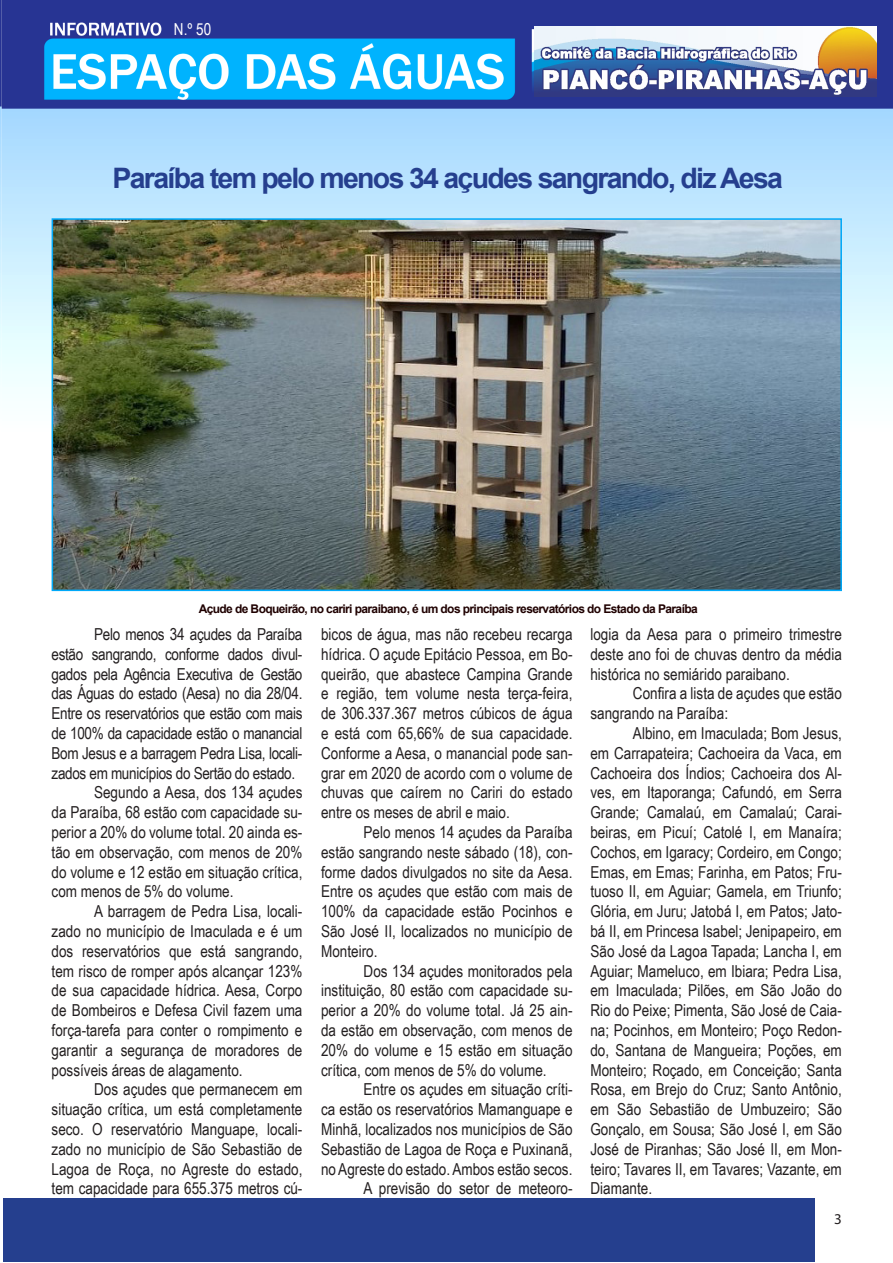
<style>
.page{position:relative;width:893px;height:1263px;background:#fff}
.page>*{position:absolute;margin:0;border:0;box-sizing:border-box;transform-origin:0 0}
.t1{font:700 28.2px "Arial";letter-spacing:-.06em;color:#253f8e}
.Corpo_do_Texto{font:16.5px/19.8px "Arial Narrow";color:#231f20;text-align:justify}
.t2{font:16.5px "Arial Narrow";color:#fff}
.t3{font:15px "Myriad Pro";color:#231f20}
.t4{font:700 12px "Arial";letter-spacing:-.05em;color:#1f0000}
</style>
<div class="page">
<img style="left:0;top:0;width:893px;height:592px">
<img style="left:534px;top:26px;width:342px;height:70px">
<div style="left:3px;top:1197px;width:811px;height:64px;background:#253f8e"></div>
<img style="left:55px;top:221px;width:784px;height:367px">
<div style="left:52px;top:218px;width:790px;height:373px;border:2px solid #00a9f9"></div>
<p class="t2" style="left:174px;top:17px;width:39px">N.º 50</p>
<p class="t1" style="left:113px;top:160px;width:672px">Paraíba tem pelo menos 34 açudes sangrando, diz Aesa</p>
<p class="t4" style="left:199px;top:600px;width:501px">Açude de Boqueirão, no cariri paraibano, é um dos principais reservatórios do Estado da Paraíba</p>
<p class="Corpo_do_Texto" style="left:52px;top:624px;width:252px;text-indent:43px">Pelo menos 34 açudes da Paraíba estão sangrando, conforme dados divul&shy;gados pela Agência Executiva de Gestão das Águas do estado (Aesa) no dia 28/04.<br>Entre os reservatórios que estão com mais de 100% da capacidade estão o manancial Bom Jesus e a barragem Pedra Lisa, locali&shy;zados em municípios do Sertão do estado.</p>
<p class="Corpo_do_Texto" style="left:52px;top:782px;width:252px;text-indent:43px">Segundo a Aesa, dos 134 açudes da Paraíba, 68 estão com capacidade su&shy;perior a 20% do volume total. 20 ainda es&shy;tão em observação, com menos de 20% do volume e 12 estão em situação crítica, com menos de 5% do volume.</p>
<p class="Corpo_do_Texto" style="left:52px;top:901px;width:252px;text-indent:43px">A barragem de Pedra Lisa, locali&shy;zado no município de Imaculada e é um dos reservatórios que está sangrando, tem risco de romper após alcançar 123% de sua capacidade hídrica. Aesa, Corpo de Bombeiros e Defesa Civil fazem uma força-tarefa para conter o rompimento e garantir a segurança de moradores de possíveis áreas de alagamento.</p>
<p class="Corpo_do_Texto" style="left:52px;top:1079px;width:252px;text-indent:43px">Dos açudes que permanecem em situação crítica, um está completamente seco. O reservatório Manguape, locali&shy;zado no município de São Sebastião de Lagoa de Roça, no Agreste do estado, tem capacidade para 655.375 metros cú-</p>
<p class="Corpo_do_Texto" style="left:321px;top:624px;width:253px">bicos de água, mas não recebeu recarga hídrica. O açude Epitácio Pessoa, em Bo&shy;queirão, que abastece Campina Grande e região, tem volume nesta terça-feira, de 306.337.367 metros cúbicos de água e está com 65,66% de sua capacidade.<br>Conforme a Aesa, o manancial pode san&shy;grar em 2020 de acordo com o volume de chuvas que caírem no Cariri do estado entre os meses de abril e maio.</p>
<p class="Corpo_do_Texto" style="left:321px;top:822px;width:253px;text-indent:43px">Pelo menos 14 açudes da Paraíba estão sangrando neste sábado (18), con&shy;forme dados divulgados no site da Aesa.<br>Entre os açudes que estão com mais de 100% da capacidade estão Pocinhos e São José II, localizados no município de Monteiro.</p>
<p class="Corpo_do_Texto" style="left:321px;top:960px;width:253px;text-indent:43px">Dos 134 açudes monitorados pela instituição, 80 estão com capacidade su&shy;perior a 20% do volume total. Já 25 ain&shy;da estão em observação, com menos de 20% do volume e 15 estão em situação crítica, com menos de 5% do volume.</p>
<p class="Corpo_do_Texto" style="left:321px;top:1079px;width:253px;text-indent:43px">Entre os açudes em situação críti&shy;ca estão os reservatórios Mamanguape e Minhã, localizados nos municípios de São Sebastião de Lagoa de Roça e Puxinanã, no Agreste do estado. Ambos estão secos.</p>
<p class="Corpo_do_Texto" style="left:364px;top:1178px;width:210px">A previsão do setor de meteoro-</p>
<p class="Corpo_do_Texto" style="left:590px;top:624px;width:253px">logia da Aesa para o primeiro trimestre deste ano foi de chuvas dentro da média histórica no semiárido paraibano.</p>
<p class="Corpo_do_Texto" style="left:590px;top:683px;width:253px;text-indent:43px">Confira a lista de açudes que estão sangrando na Paraíba:</p>
<p class="Corpo_do_Texto" style="left:590px;top:723px;width:253px;text-indent:43px">Albino, em Imaculada; Bom Jesus, em Carrapateira; Cachoeira da Vaca, em Cachoeira dos Índios; Cachoeira dos Al&shy;ves, em Itaporanga; Cafundó, em Serra Grande; Camalaú, em Camalaú; Carai&shy;beiras, em Picuí; Catolé I, em Manaíra; Cochos, em Igaracy; Cordeiro, em Congo; Emas, em Emas; Farinha, em Patos; Fru&shy;tuoso II, em Aguiar; Gamela, em Triunfo; Glória, em Juru; Jatobá I, em Patos; Jato&shy;bá II, em Princesa Isabel; Jenipapeiro, em São José da Lagoa Tapada; Lancha I, em Aguiar; Mameluco, em Ibiara; Pedra Lisa, em Imaculada; Pilões, em São João do Rio do Peixe; Pimenta, São José de Caia&shy;na; Pocinhos, em Monteiro; Poço Redon&shy;do, Santana de Mangueira; Poções, em Monteiro; Roçado, em Conceição; Santa Rosa, em Brejo do Cruz; Santo Antônio, em São Sebastião de Umbuzeiro; São Gonçalo, em Sousa; São José I, em São José de Piranhas; São José II, em Mon&shy;teiro; Tavares II, em Tavares; Vazante, em Diamante.</p>
<p class="t3" style="left:834px;top:1209px;width:9px">3</p>
</div>
